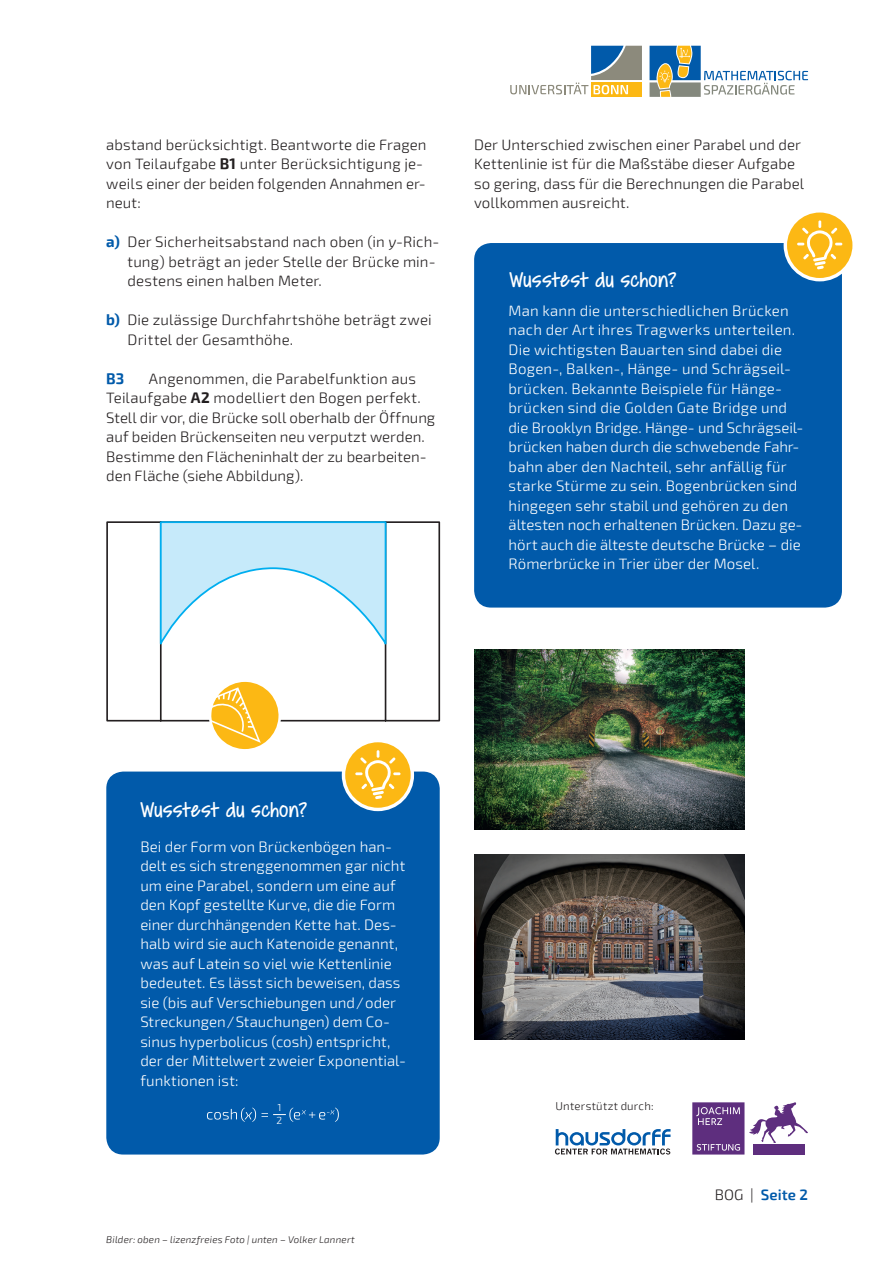
<style>
.page{position:relative;width:893px;height:1263px;background:#fff}
.page>*{position:absolute;margin:0;border:0;box-sizing:border-box;transform-origin:0 0}
.t1{font:24px "Covered By Your Grace";letter-spacing:.015em;color:#fff;scale:1.05 1}
.t2{font:300 15px/19.5px "Exo 2";letter-spacing:.01em;color:#fff}
.t3{font:300 15px/19.5px "Exo 2";letter-spacing:.005em;color:#231f20}
.t4{font:600 15px "Exo 2";letter-spacing:.01em;color:#015aaa}
.t5{font:700 15px "Exo 2";color:#015aaa}
.t6{font:300 11.4px "Exo 2";letter-spacing:.02em;color:#231f20}
.t7{font:300 10.2px/13px "Exo 2";color:#fff}
.t8{font:italic 300 9.75px "Exo 2";letter-spacing:.02em;color:#231f20}
.s1{font-weight:700}
.s2{font-weight:700;color:#015aaa}
.s3{font-style:italic}
.s4{font-weight:300;color:#231f20}
</style>
<div class="page">
<svg style="left:591px;top:94px;width:51px;height:3px"></svg>
<svg style="left:510px;top:46px;width:132px;height:48px"></svg>
<svg style="left:650px;top:46px;width:158px;height:51px"></svg>
<svg style="left:555px;top:1129px;width:115px;height:25px"></svg>
<div style="left:692px;top:1102px;width:52px;height:52px;background:#5e2e7e"></div>
<div style="left:754px;top:1144px;width:51px;height:10px;background:#5e2e7e"></div>
<svg style="left:696px;top:1107px;width:44px;height:18px"></svg>
<svg style="left:697px;top:1144px;width:43px;height:7px"></svg>
<svg style="left:749px;top:1102px;width:59px;height:41px"></svg>
<div style="left:106px;top:771px;width:334px;height:383px;background:#015aaa;border-radius:17px"></div>
<div style="left:474px;top:243px;width:368px;height:364px;background:#015aaa;border-radius:17px"></div>
<svg style="left:343px;top:740px;width:69px;height:69px"></svg>
<div style="left:342px;top:739px;width:72px;height:72px;border:3px solid #fff;border-radius:50%"></div>
<svg style="left:355px;top:750px;width:46px;height:49px;background:#fcc43e"></svg>
<svg style="left:785px;top:211px;width:69px;height:69px"></svg>
<div style="left:784px;top:209px;width:72px;height:72px;border:3px solid #fff;border-radius:50%"></div>
<svg style="left:797px;top:220px;width:45px;height:49px;background:#fcc53f"></svg>
<svg style="left:106px;top:521px;width:335px;height:201px"></svg>
<svg style="left:207px;top:1107px;width:132px;height:15px"></svg>
<svg style="left:159px;top:521px;width:228px;height:124px"></svg>
<img style="left:474px;top:854px;width:271px;height:186px">
<img style="left:474px;top:649px;width:271px;height:180px">
<svg style="left:208px;top:679px;width:74px;height:71px"></svg>
<p class="t3" style="left:106px;top:135px;width:322px">abstand berücksichtigt. Beantworte die Fragen von Teilaufgabe <span class="s1">B1</span> unter Berücksichtigung je&shy;weils einer der beiden folgenden Annahmen er&shy;neut:</p>
<p class="t3" style="left:128px;top:233px;width:313px;text-indent:-21px"><span class="s2">a)</span> Der Sicherheitsabstand nach oben (in <span class="s3">y</span>-Rich&shy;tung) beträgt an jeder Stelle der Brücke min&shy;destens einen halben Meter.</p>
<p class="t3" style="left:128px;top:311px;width:306px;text-indent:-21px"><span class="s2">b)</span> Die zulässige Durchfahrtshöhe beträgt zwei<br>Drittel der Gesamthöhe.</p>
<p class="t5" style="left:106px;top:370px;width:20px">B3</p>
<p class="t3" style="left:106px;top:369px;width:330px;text-indent:43px">Angenommen, die Parabelfunktion aus Teilaufgabe <span class="s1">A2</span> modelliert den Bogen perfekt.<br>Stell dir vor, die Brücke soll oberhalb der Öffnung auf beiden Brückenseiten neu verputzt werden.<br>Bestimme den Flächeninhalt der zu bearbeiten&shy;den Fläche (siehe Abbildung).</p>
<p class="t3" style="left:474px;top:135px;width:331px">Der Unterschied zwischen einer Parabel und der Kettenlinie ist für die Maßstäbe dieser Aufgabe so gering, dass für die Berechnungen die Parabel vollkommen ausreicht.</p>
<h1 class="t1" style="left:510px;top:269px;width:160px">Wusstest du schon?</h1>
<p class="t2" style="left:509px;top:301px;width:295px">Man kann die unterschiedlichen Brücken nach der Art ihres Tragwerks unterteilen.<br>Die wichtigsten Bauarten sind dabei die Bogen-, Balken-, Hänge- und Schrägseil&shy;brücken. Bekannte Beispiele für Hänge&shy;brücken sind die Golden Gate Bridge und die Brooklyn Bridge. Hänge- und Schrägseil&shy;brücken haben durch die schwebende Fahr&shy;bahn aber den Nachteil, sehr anfällig für starke Stürme zu sein. Bogenbrücken sind hingegen sehr stabil und gehören zu den ältesten noch erhaltenen Brücken. Dazu ge&shy;hört auch die älteste deutsche Brücke – die Römerbrücke in Trier über der Mosel.</p>
<h1 class="t1" style="left:140px;top:799px;width:160px">Wusstest du schon?</h1>
<p class="t2" style="left:140px;top:837px;width:267px">Bei der Form von Brückenbögen han&shy;delt es sich strenggenommen gar nicht um eine Parabel, sondern um eine auf den Kopf gestellte Kurve, die die Form einer durchhängenden Kette hat. Des&shy;halb wird sie auch Katenoide genannt, was auf Latein so viel wie Kettenlinie bedeutet. Es lässt sich beweisen, dass sie (bis auf Verschiebungen und/oder Streckungen/Stauchungen) dem Co&shy;sinus hyperbolicus (cosh) entspricht, der der Mittelwert zweier Exponential&shy;funktionen ist:</p>
<p class="t7" style="left:277px;top:1101px;width:7px">1<br>2</p>
<p class="t8" style="left:106px;top:1234px;width:250px">Bilder: oben – lizenzfreies Foto | unten – Volker Lannert</p>
<p class="t6" style="left:555px;top:1099px;width:100px">Unterstützt durch:</p>
<p class="t4" style="left:715px;top:1186px;width:95px"><span class="s4">BOG |</span> Seite 2</p>
</div>
